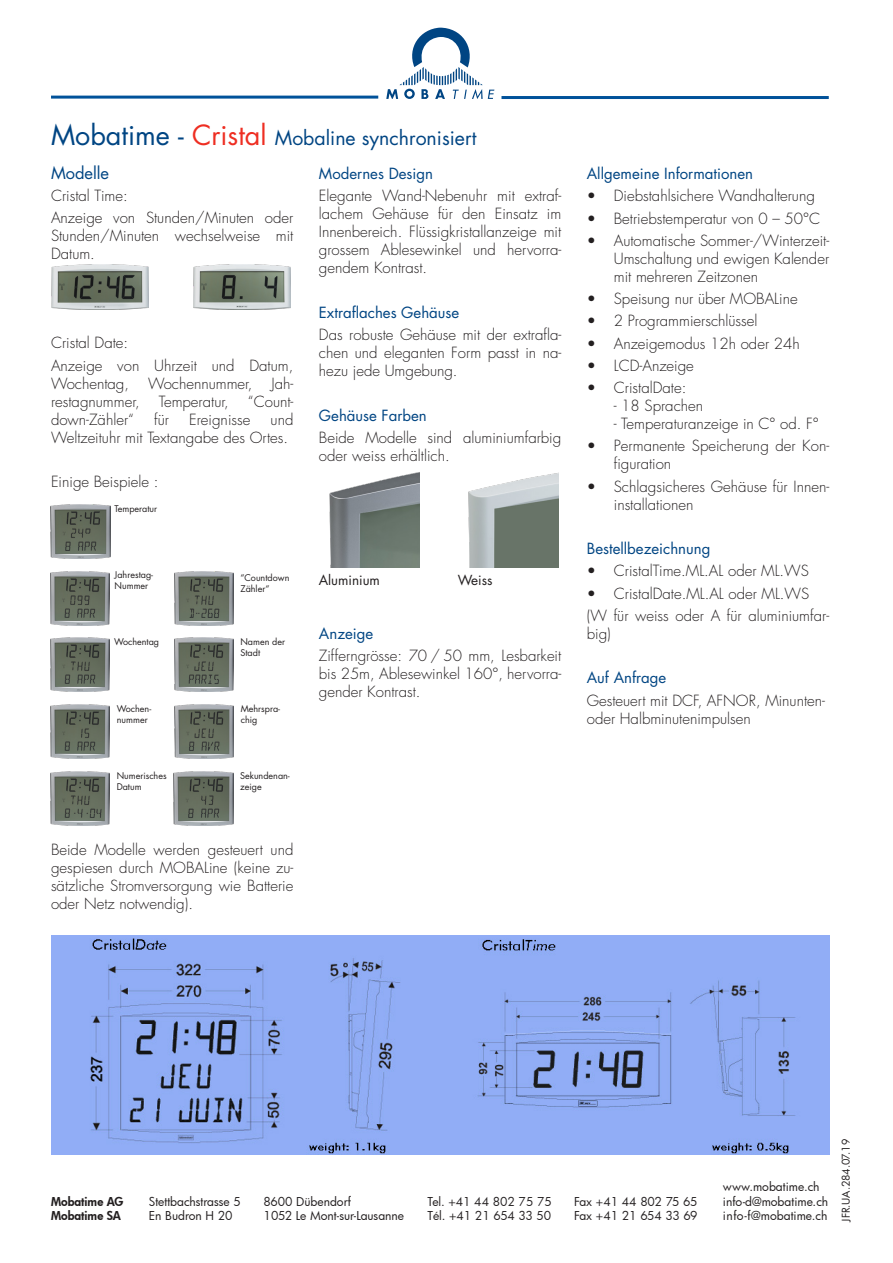
<style>
.page{position:relative;width:893px;height:1263px;background:#fff}
.page>*{position:absolute;margin:0;border:0;box-sizing:border-box;transform-origin:0 0}
.Titel_2{font:19.5px "Futura Std";color:#004583}
.t1{font:16.5px "Futura Std";color:#004583}
.t2{font:300 15px/18px "Futura Std";color:#231f20}
.t3{font:15px "Futura Std";color:#004583}
.tabellen{font:13.5px "Futura Std";color:#231f20}
.klein{font:12px "Futura";color:#231f20}
.klein-2{font:800 12px "Futura";color:#231f20}
.klein-3{font:12px "Futura";letter-spacing:-.02em;color:#231f20}
.klein-4{font:12px "Futura";letter-spacing:-.03em;color:#231f20}
.Text3{font:10.5px "Futura";letter-spacing:-.025em;color:#231f20}
.tabellen-2{font:9px/10.8px "Futura Std";color:#231f20}
.s1{font-size:27px}
.s2{font-size:27px;color:#ee2e22}
</style>
<div class="page">
<svg style="left:386px;top:28px;width:108px;height:71px"></svg>
<hr style="left:51px;top:96px;width:327px;height:3px;background:#01529a">
<hr style="left:501px;top:96px;width:328px;height:3px;background:#01529a">
<img style="left:51px;top:264px;width:97px;height:46px">
<img style="left:193px;top:264px;width:98px;height:46px">
<img style="left:50px;top:571px;width:60px;height:54px">
<img style="left:174px;top:571px;width:60px;height:54px">
<img style="left:50px;top:638px;width:60px;height:54px">
<img style="left:50px;top:704px;width:60px;height:55px">
<img style="left:50px;top:771px;width:60px;height:54px">
<img style="left:174px;top:771px;width:59px;height:54px">
<img style="left:174px;top:638px;width:60px;height:54px">
<img style="left:174px;top:704px;width:60px;height:55px">
<img style="left:51px;top:504px;width:59px;height:54px">
<img style="left:329px;top:472px;width:90px;height:96px">
<img style="left:468px;top:473px;width:90px;height:95px">
<img style="left:51px;top:935px;width:778px;height:220px">
<p class="Titel_2" style="left:51px;top:126px;width:427px"><span class="s1">Mobatime -</span> <span class="s2">Cristal</span> Mobaline synchronisiert</p>
<p class="t1" style="left:51px;top:162px;width:60px">Modelle</p>
<p class="t2" style="left:51px;top:187px;width:78px">Cristal Time:</p>
<p class="t2" style="left:51px;top:209px;width:244px;text-align:justify">Anzeige von Stunden/Minuten oder Stunden/Minuten wechselweise mit Datum.</p>
<p class="t3" style="left:319px;top:164px;width:116px">Modernes Design</p>
<p class="t2" style="left:319px;top:187px;width:244px;text-align:justify">Elegante Wand-Nebenuhr mit extraf&shy;lachem Gehäuse für den Einsatz im Innenbereich. Flüssigkristallanzeige mit grossem Ablesewinkel und hervorra&shy;gendem Kontrast.</p>
<p class="t3" style="left:319px;top:303px;width:142px">Extraflaches Gehäuse</p>
<p class="t2" style="left:319px;top:326px;width:244px;text-align:justify">Das robuste Gehäuse mit der extrafla&shy;chen und eleganten Form passt in na&shy;hezu jede Umgebung.</p>
<p class="t3" style="left:319px;top:406px;width:109px">Gehäuse Farben</p>
<p class="t2" style="left:319px;top:429px;width:244px">Beide Modelle sind aluminiumfarbig oder weiss erhältlich.</p>
<p class="t2" style="left:51px;top:334px;width:79px">Cristal Date:</p>
<p class="t2" style="left:51px;top:357px;width:244px">Anzeige von Uhrzeit und Datum,<br>Wochentag,</p>
<p class="t2" style="left:148px;top:375px;width:106px">Wochennummer,</p>
<p class="t2" style="left:272px;top:375px;width:23px">Jah-</p>
<p class="t2" style="left:51px;top:393px;width:90px">restagnummer,</p>
<p class="t2" style="left:159px;top:393px;width:71px">Temperatur,</p>
<p class="t2" style="left:248px;top:393px;width:47px">“Count-</p>
<p class="t2" style="left:51px;top:411px;width:85px">down-Zähler“</p>
<p class="t2" style="left:154px;top:411px;width:16px">für</p>
<p class="t2" style="left:189px;top:411px;width:63px">Ereignisse</p>
<p class="t2" style="left:51px;top:411px;width:244px;text-indent:220px">und<br>Weltzeituhr mit Textangabe des Ortes.</p>
<p class="t2" style="left:51px;top:473px;width:109px">Einige Beispiele :</p>
<p class="tabellen-2" style="left:114px;top:503px;width:44px">Temperatur</p>
<p class="tabellen-2" style="left:115px;top:570px;width:40px">Jahrestag-<br>Nummer</p>
<p class="tabellen-2" style="left:240px;top:572px;width:50px">“Countdown<br>Zähler“</p>
<p class="tabellen-2" style="left:114px;top:637px;width:47px">Wochentag</p>
<p class="tabellen-2" style="left:117px;top:703px;width:36px">Wochen&shy;nummer</p>
<p class="tabellen-2" style="left:240px;top:637px;width:46px">Namen der</p>
<p class="tabellen-2" style="left:240px;top:647px;width:21px">Stadt</p>
<p class="tabellen-2" style="left:241px;top:703px;width:41px">Mehrspra&shy;chig</p>
<p class="tabellen-2" style="left:117px;top:770px;width:51px">Numerisches<br>Datum</p>
<p class="tabellen-2" style="left:240px;top:770px;width:51px">Sekundenan&shy;zeige</p>
<p class="t2" style="left:51px;top:841px;width:244px;text-align:justify">Beide Modelle werden gesteuert und gespiesen durch MOBALine (keine zu&shy;sätzliche Stromversorgung wie Batterie oder Netz notwendig).</p>
<p class="tabellen" style="left:319px;top:571px;width:63px">Aluminium</p>
<p class="tabellen" style="left:458px;top:571px;width:36px">Weiss</p>
<p class="t3" style="left:319px;top:624px;width:56px">Anzeige</p>
<p class="t2" style="left:319px;top:647px;width:244px;text-align:justify">Zifferngrösse: 70 / 50 mm, Lesbarkeit bis 25m, Ablesewinkel 160°, hervorra&shy;gender Kontrast.</p>
<p class="t3" style="left:587px;top:164px;width:168px">Allgemeine Informationen</p>
<p class="t2" style="left:587px;top:187px;width:230px">• Diebstahlsichere Wandhalterung</p>
<p class="t2" style="left:587px;top:210px;width:235px">• Betriebstemperatur von 0 – 50°C</p>
<p class="t2" style="left:614px;top:232px;width:217px;text-align:justify;text-indent:-27px">• Automatische Sommer-/Winterzeit-Umschaltung und ewigen Kalender mit mehreren Zeitzonen</p>
<p class="t2" style="left:587px;top:290px;width:212px">• Speisung nur über MOBALine</p>
<p class="t2" style="left:587px;top:312px;width:172px">• 2 Programmierschlüssel</p>
<p class="t2" style="left:587px;top:335px;width:214px">• Anzeigemodus 12h oder 24h</p>
<p class="t2" style="left:587px;top:357px;width:109px">• LCD-Anzeige</p>
<p class="t2" style="left:587px;top:379px;width:101px">• CristalDate:</p>
<p class="t2" style="left:614px;top:397px;width:91px">- 18 Sprachen</p>
<p class="t2" style="left:614px;top:415px;width:207px">- Temperaturanzeige in C° od. F°</p>
<p class="t2" style="left:614px;top:437px;width:217px;text-indent:-27px">• Permanente Speicherung der Kon&shy;figuration</p>
<p class="t2" style="left:614px;top:478px;width:217px;text-indent:-27px">• Schlagsicheres Gehäuse für Innen&shy;installationen</p>
<p class="t3" style="left:587px;top:539px;width:125px">Bestellbezeichnung</p>
<p class="t2" style="left:587px;top:562px;width:224px">• CristalTime.ML.AL oder ML.WS</p>
<p class="t2" style="left:587px;top:585px;width:224px">• CristalDate.ML.AL oder ML.WS</p>
<p class="t2" style="left:587px;top:607px;width:244px">(W für weiss oder A für aluminiumfar&shy;big)</p>
<p class="t3" style="left:587px;top:668px;width:81px">Auf Anfrage</p>
<p class="t2" style="left:587px;top:692px;width:240px">Gesteuert mit DCF, AFNOR, Minunten&shy;oder Halbminutenimpulsen</p>
<p class="klein" style="left:723px;top:1179px;width:98px">www.mobatime.ch</p>
<p class="klein-2" style="left:51px;top:1193px;width:74px">Mobatime AG</p>
<p class="klein" style="left:149px;top:1193px;width:93px">Stettbachstrasse 5</p>
<p class="klein" style="left:264px;top:1193px;width:89px">8600 Dübendorf</p>
<p class="klein" style="left:427px;top:1193px;width:126px">Tel. +41 44 802 75 75</p>
<p class="klein-3" style="left:574px;top:1193px;width:125px">Fax +41 44 802 75 65</p>
<p class="klein" style="left:723px;top:1193px;width:107px">info-d@mobatime.ch</p>
<p class="klein-2" style="left:51px;top:1207px;width:71px">Mobatime SA</p>
<p class="klein" style="left:149px;top:1207px;width:85px">En Budron H 20</p>
<p class="klein" style="left:264px;top:1207px;width:142px">1052 Le Mont-sur-Lausanne</p>
<p class="klein" style="left:427px;top:1207px;width:125px">Tél. +41 21 654 33 50</p>
<p class="klein-4" style="left:574px;top:1207px;width:125px">Fax +41 21 654 33 69</p>
<p class="klein" style="left:723px;top:1207px;width:106px">info-f@mobatime.ch</p>
<p class="Text3" style="left:839px;top:1221px;width:84px;rotate:-90deg">JFR.UA.284.07.19</p>
</div>
